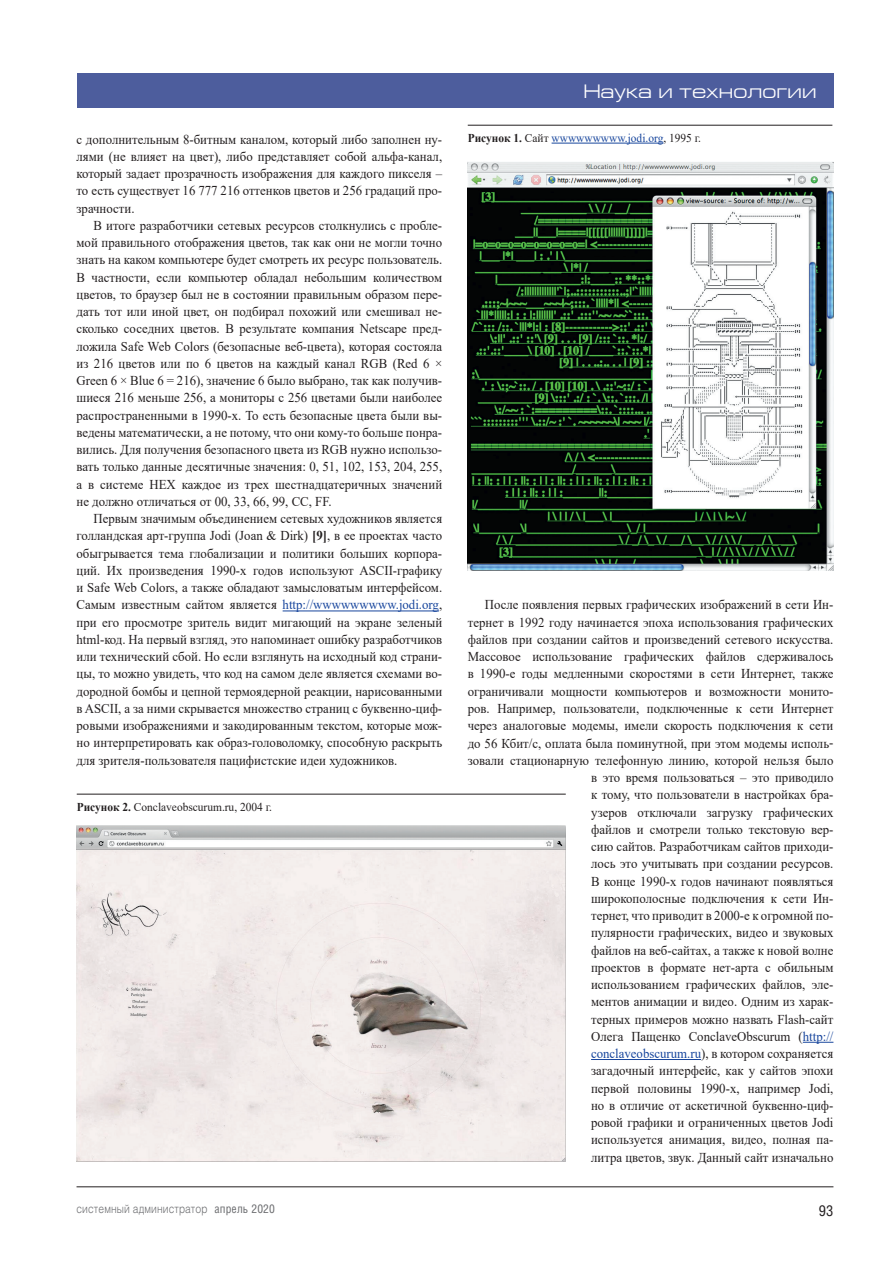
<style>
.page{position:relative;width:893px;height:1263px;background:#fff}
.page>*{position:absolute;margin:0;border:0;box-sizing:border-box;transform-origin:0 0}
.t1{font:19.5px "Europe Extended C";letter-spacing:.005em;color:#fff}
.t2{font:15px "Helios Cond C";color:#231f20}
.t3{font:13.5px/17.2px "Times New Roman";color:#231f20;text-align:justify;scale:.95 1}
.t4{font:12px "Times New Roman";color:#18469d;scale:.95 1}
.t5{font:12px "Times New Roman";color:#231f20;scale:.95 1}
.t6{font:12px "Helios Light C";letter-spacing:.01em;color:#6c6d70;scale:.85 1}
.s1{font-weight:700}
.s2{color:#18469d}
.s3{font-weight:700;color:#231f20}
.s4{color:#231f20}
.s5{font-family:"Helios Cond C"}
</style>
<div class="page">
<hr style="left:77px;top:1186px;width:756px;height:1px;background:#231f20">
<hr style="left:283px;top:611px;width:156px;height:1px;background:#18469d">
<hr style="left:803px;top:1042px;width:30px;height:1px;background:#18469d">
<hr style="left:591px;top:1059px;width:110px;height:1px;background:#18469d">
<hr style="left:468px;top:125px;width:364px;height:1px;background:#231f20">
<hr style="left:552px;top:143px;width:111px;height:1px;background:#18469d">
<img style="left:468px;top:162px;width:365px;height:408px">
<img style="left:77px;top:825px;width:489px;height:336px">
<hr style="left:77px;top:794px;width:489px;height:1px;background:#231f20">
<div style="left:77px;top:73px;width:756px;height:34px;background:#4d5d9d"></div>
<p class="t3" style="left:77px;top:130px;width:386px">с дополнительным 8-битным каналом, который либо заполнен ну&shy;лями (не влияет на цвет), либо представляет собой альфа-канал, который задает прозрачность изображения для каждого пикселя – то есть существует 16 777 216 оттенков цветов и 256 градаций про&shy;зрачности.</p>
<p class="t3" style="left:77px;top:216px;width:386px;text-indent:17px">В итоге разработчики сетевых ресурсов столкнулись с пробле&shy;мой правильного отображения цветов, так как они не могли точно знать на каком компьютере будет смотреть их ресурс пользователь.<br>В частности, если компьютер обладал небольшим количеством цветов, то браузер был не в состоянии правильным образом пере&shy;дать тот или иной цвет, он подбирал похожий или смешивал не&shy;сколько соседних цветов. В результате компания Netscape пред&shy;ложила Safe Web Colors (безопасные веб-цвета), которая состояла из 216 цветов или по 6 цветов на каждый канал RGB (Red 6 × Green 6 × Blue 6 = 216), значение 6 было выбрано, так как получив&shy;шиеся 216 меньше 256, а мониторы с 256 цветами были наиболее распространенными в 1990-х. То есть безопасные цвета были вы&shy;ведены математически, а не потому, что они кому-то больше понра&shy;вились. Для получения безопасного цвета из RGB нужно использо&shy;вать только данные десятичные значения: 0, 51, 102, 153, 204, 255, а в системе HEX каждое из трех шестнадцатеричных значений не должно отличаться от 00, 33, 66, 99, CC, FF.</p>
<p class="t3" style="left:77px;top:510px;width:386px;text-indent:17px">Первым значимым объединением сетевых художников является голландская арт-группа Jodi (Joan &amp; Dirk) <span class="s1">[9]</span>, в ее проектах часто обыгрывается тема глобализации и политики больших корпора&shy;ций. Их произведения 1990-х годов используют ASCII-графику и Safe Web Colors, а также обладают замысловатым интерфейсом.<br>Самым известным сайтом является <span class="s2">http://wwwwwwwww.jodi.org</span>, при его просмотре зритель видит мигающий на экране зеленый html-код. На первый взгляд, это напоминает ошибку разработчиков или технический сбой. Но если взглянуть на исходный код страни&shy;цы, то можно увидеть, что код на самом деле является схемами во&shy;дородной бомбы и цепной термоядерной реакции, нарисованными в ASCII, а за ними скрывается множество страниц с буквенно-циф&shy;ровыми изображениями и закодированным текстом, которые мож&shy;но интерпретировать как образ-головоломку, способную раскрыть для зрителя-пользователя пацифистские идеи художников.</p>
<p class="t5" style="left:77px;top:798px;width:207px"><span class="s1">Рисунок 2.</span> Conclaveobscurum.ru, 2004 г.</p>
<h1 class="t1" style="left:583px;top:81px;width:235px">Наука и технологии</h1>
<p class="t4" style="left:468px;top:129px;width:247px"><span class="s3">Рисунок 1.</span> <span class="s4">Сайт</span> wwwwwwwww.jodi.org<span class="s4">, 1995 г.</span></p>
<p class="t3" style="left:468px;top:596px;width:386px;text-align:right">После появления первых графических изображений в сети Ин&shy;тернет в 1992 году начинается эпоха использования графических файлов при создании сайтов и произведений сетевого искусства.<br>Массовое использование графических файлов сдерживалось в 1990-е годы медленными скоростями в сети Интернет, также ограничивали мощности компьютеров и возможности монито&shy;ров. Например, пользователи, подключенные к сети Интернет через аналоговые модемы, имели скорость подключения к сети до 56 Кбит/с, оплата была поминутной, при этом модемы исполь&shy;зовали стационарную телефонную линию, которой нельзя было в это время пользоваться – это приводило<br>к тому, что пользователи в настройках бра-<br>узеров отключали загрузку графических<br>файлов и смотрели только текстовую вер-<br>сию сайтов. Разработчикам сайтов приходи-<br>лось это учитывать при создании ресурсов.<br>В конце 1990-х годов начинают появляться<br>широкополосные подключения к сети Ин-<br>тернет, что приводит в 2000-е к огромной по-<br>пулярности графических, видео и звуковых<br>файлов на веб-сайтах, а также к новой волне<br>проектов в формате нет-арта с обильным<br>использованием графических файлов, эле-<br>ментов анимации и видео. Одним из харак-<br>терных примеров можно назвать Flash-сайт<br>Олега Пащенко ConclaveObscurum (<span class="s2">http://<br>conclaveobscurum.ru</span>), в котором сохраняется<br>загадочный интерфейс, как у сайтов эпохи<br>первой половины 1990-х, например Jodi,<br>но в отличие от аскетичной буквенно-циф-<br>ровой графики и ограниченных цветов Jodi<br>используется анимация, видео, полная па-<br>литра цветов, звук. Данный сайт изначально</p>
<p class="t6" style="left:77px;top:1202px;width:235px">системный администратор <span class="s5">апрель 2020</span></p>
<p class="t2" style="left:819px;top:1201px;width:16px">93</p>
</div>
